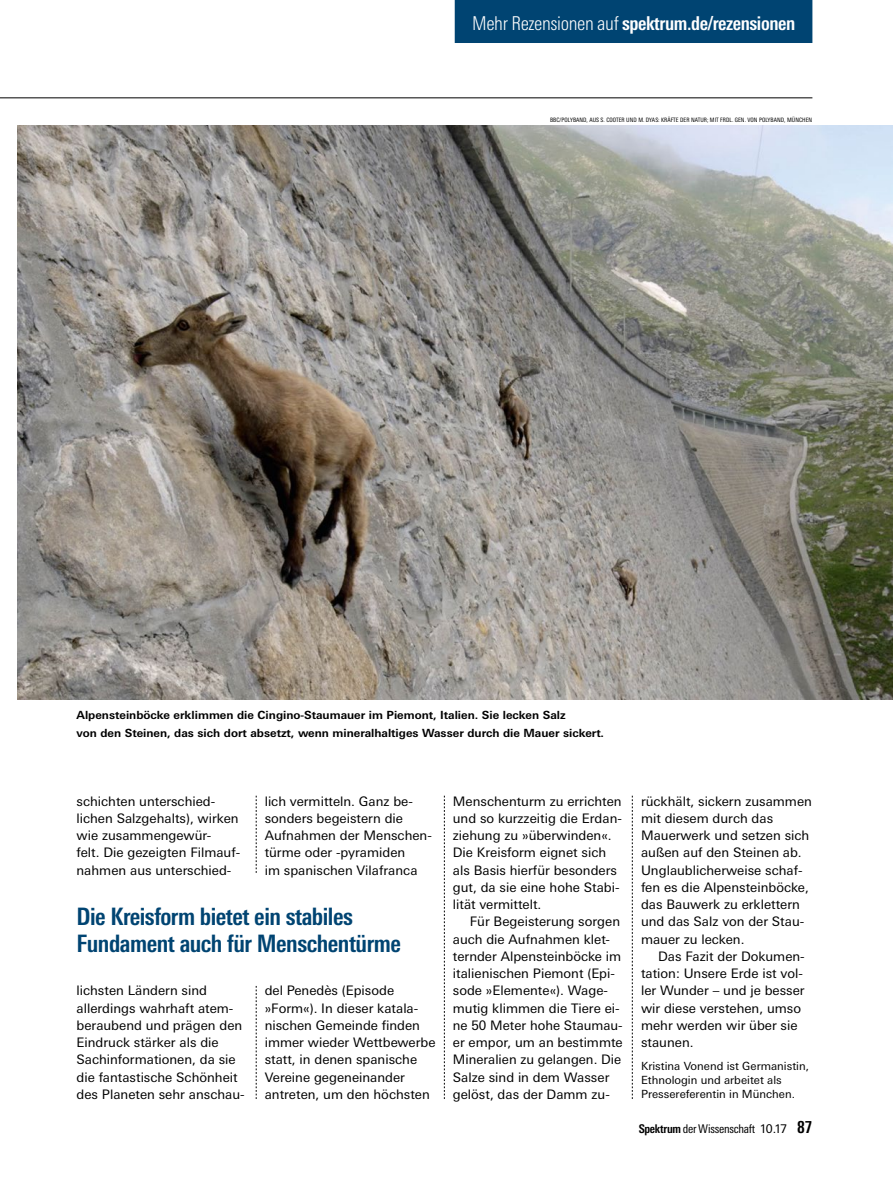
<style>
.page{position:relative;width:893px;height:1191px;background:#fff}
.page>*{position:absolute;margin:0;border:0;box-sizing:border-box;transform-origin:0 0}
.Pullquote{font:700 condensed 24px/27px "Univers Next Pro";letter-spacing:-.02em;color:#004472}
.Onlinehinweis{font:700 condensed 19.05px "Univers Next Pro";letter-spacing:-.02em;color:#fff}
.Fußzeile{font:700 condensed 16.5px "Univers Next Pro";color:#000}
.Grundtext_mit_Einzug{font:13.2px/17.2px "Univers Next Pro";color:#000}
.Fußzeile-2{font:condensed 12px "Univers Next Pro";letter-spacing:-.025em;color:#000}
.Bildunterschrift{font:700 11.25px/17.2px "Univers Next Pro";color:#000}
.Autor_unten{font:11.25px/14.2px "Univers Next Pro";color:#000}
.Bildnachweis{font:condensed 6px "Univers Next Pro";letter-spacing:.01em;color:#000}
.s1{font-weight:300}
.s2{font-weight:700}
.s3{font-stretch:normal}
</style>
<div class="page">
<svg style="left:632px;top:795px;width:1px;height:304px"></svg>
<svg style="left:444px;top:795px;width:1px;height:304px"></svg>
<svg style="left:256px;top:795px;width:1px;height:304px"></svg>
<hr style="left:0;top:98px;width:812px;height:1px;background:#000">
<img style="left:17px;top:125px;width:876px;height:574px">
<div style="left:455px;top:0;width:357px;height:43px;background:#004472"></div>
<div style="left:77px;top:874px;width:352px;height:111px;background:#fff"></div>
<p class="Onlinehinweis" style="left:472px;top:12px;width:325px"><span class="s1">Mehr Rezensionen auf</span> spektrum.de/rezensionen</p>
<p class="Bildnachweis" style="left:550px;top:116px;width:264px">BBC/POLYBAND, AUS S. COOTER UND M. DYAS: KRÄFTE DER NATUR; MIT FRDL. GEN. VON POLYBAND, MÜNCHEN</p>
<p class="Bildunterschrift" style="left:77px;top:706px;width:529px">Alpensteinböcke erklimmen die Cingino-Staumauer im Piemont, Italien. Sie lecken Salz<br>von den Steinen, das sich dort absetzt, wenn mineralhaltiges Wasser durch die Mauer sickert.</p>
<p class="Grundtext_mit_Einzug" style="left:77px;top:792px;width:165px">schichten unterschied&shy;lichen Salzgehalts), wirken wie zusammengewür-<br>felt. Die gezeigten Filmauf&shy;nahmen aus unterschied-</p>
<p class="Grundtext_mit_Einzug" style="left:265px;top:792px;width:169px">lich vermitteln. Ganz be&shy;sonders begeistern die<br>Aufnahmen der Menschen&shy;türme oder -pyramiden<br>im spanischen Vilafranca</p>
<p class="Pullquote" style="left:77px;top:903px;width:326px">Die Kreisform bietet ein stabiles<br>Fundament auch für Menschentürme</p>
<p class="Grundtext_mit_Einzug" style="left:77px;top:982px;width:170px">lichsten Ländern sind allerdings wahrhaft atem&shy;beraubend und prägen den<br>Eindruck stärker als die<br>Sachinformationen, da sie die fantastische Schönheit des Planeten sehr anschau-</p>
<p class="Grundtext_mit_Einzug" style="left:265px;top:982px;width:172px">del Penedès (Episode »Form«). In dieser katala&shy;nischen Gemeinde finden immer wieder Wettbewerbe statt, in denen spanische<br>Vereine gegeneinander antreten, um den höchsten</p>
<p class="Grundtext_mit_Einzug" style="left:453px;top:792px;width:171px">Menschenturm zu errichten und so kurzzeitig die Erdan&shy;ziehung zu »überwinden«.<br>Die Kreisform eignet sich als Basis hierfür besonders gut, da sie eine hohe Stabi&shy;lität vermittelt.</p>
<p class="Grundtext_mit_Einzug" style="left:453px;top:913px;width:171px;text-indent:17px">Für Begeisterung sorgen auch die Aufnahmen klet&shy;ternder Alpensteinböcke im italienischen Piemont (Epi&shy;sode »Elemente«). Wage&shy;mutig klimmen die Tiere ei&shy;ne 50 Meter hohe Staumau&shy;er empor, um an bestimmte<br>Mineralien zu gelangen. Die<br>Salze sind in dem Wasser gelöst, das der Damm zu-</p>
<p class="Grundtext_mit_Einzug" style="left:641px;top:792px;width:172px">rückhält, sickern zusammen mit diesem durch das<br>Mauerwerk und setzen sich außen auf den Steinen ab.<br>Unglaublicherweise schaf&shy;fen es die Alpensteinböcke, das Bauwerk zu erklettern und das Salz von der Stau&shy;mauer zu lecken.</p>
<p class="Grundtext_mit_Einzug" style="left:641px;top:947px;width:165px;text-indent:17px">Das Fazit der Dokumen&shy;tation: Unsere Erde ist vol&shy;ler Wunder – und je besser wir diese verstehen, umso mehr werden wir über sie staunen.</p>
<p class="Autor_unten" style="left:641px;top:1058px;width:169px">Kristina Vonend ist Germanistin,<br>Ethnologin und arbeitet als<br>Pressereferentin in München.</p>
<p class="Fußzeile-2" style="left:639px;top:1122px;width:150px"><span class="s2">Spektrum</span> der Wissenschaft <span class="s3">10.17</span></p>
<p class="Fußzeile" style="left:797px;top:1117px;width:17px">87</p>
</div>
